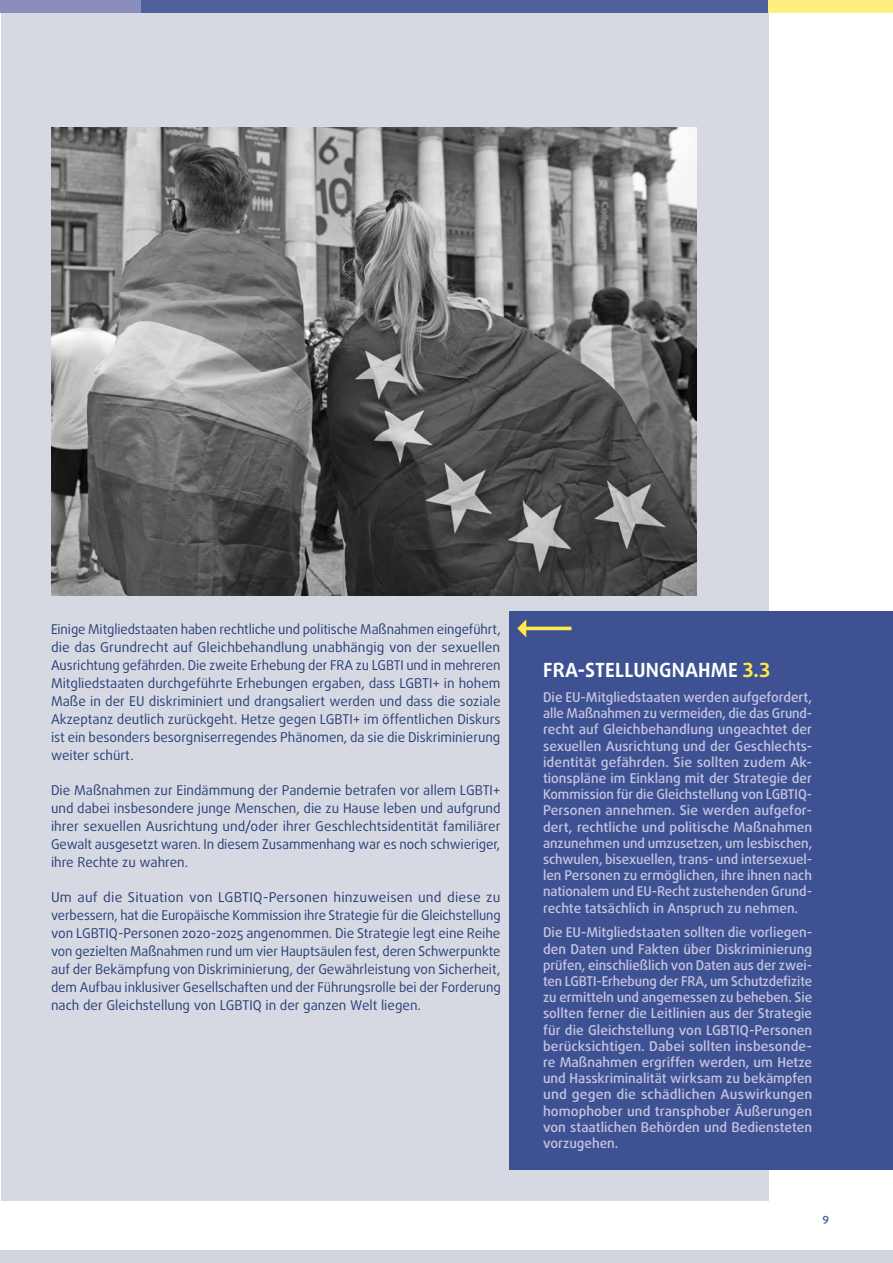
<style>
.page{position:relative;width:893px;height:1263px;background:#fff}
.page>*{position:absolute;margin:0;border:0;box-sizing:border-box;transform-origin:0 0}
.FRAOP_title{font:700 19.5px "Daxline Pro";letter-spacing:.01em;color:#fff}
.FRAOP_body{font:500 13.5px/16.2px "Daxline Pro";color:#c6c6df}
.body{font:13.5px/18px "Daxline Pro";color:#2a3f79;text-align:justify}
.body_break{font:13.5px/18px "Daxline Pro";color:#2a3f79;text-align:justify}
.t1{font:500 11.25px "Daxline Pro";color:#3e5293}
.s1{color:#ffe847}
</style>
<div class="page">
<hr style="left:0;top:0;width:1px;height:1201px;background:#d7d9e2">
<div style="left:1px;top:0;width:767px;height:1201px;background:#d7d9e2"></div>
<div style="left:509px;top:611px;width:384px;height:558px;background:#3e5293"></div>
<svg style="left:517px;top:619px;width:54px;height:18px"></svg>
<img style="left:51px;top:128px;width:646px;height:468px">
<div style="left:0;top:1250px;width:893px;height:13px;background:#d1d3de"></div>
<div style="left:0;top:0;width:141px;height:13px;background:#8a8ebc"></div>
<div style="left:141px;top:0;width:646px;height:13px;background:#51609d"></div>
<div style="left:769px;top:0;width:124px;height:13px;background:#ffee81"></div>
<p class="body_break" style="left:51px;top:620px;width:451px">Einige Mitgliedstaaten haben rechtliche und politische Maßnahmen eingeführt, die das Grundrecht auf Gleichbehandlung unabhängig von der sexuellen Ausrichtung gefährden. Die zweite Erhebung der FRA zu LGBTI und in mehreren Mitgliedstaaten durchgeführte Erhebungen ergaben, dass LGBTI+ in hohem Maße in der EU diskriminiert und drangsaliert werden und dass die soziale Akzeptanz deutlich zurückgeht. Hetze gegen LGBTI+ im öffentlichen Diskurs ist ein besonders besorgniserregendes Phänomen, da sie die Diskriminierung weiter schürt.</p>
<p class="body" style="left:51px;top:781px;width:451px">Die Maßnahmen zur Eindämmung der Pandemie betrafen vor allem LGBTI+ und dabei insbesondere junge Menschen, die zu Hause leben und aufgrund ihrer sexuellen Ausrichtung und/oder ihrer Geschlechtsidentität familiärer Gewalt ausgesetzt waren. In diesem Zusammenhang war es noch schwieriger, ihre Rechte zu wahren.</p>
<p class="body" style="left:51px;top:888px;width:451px">Um auf die Situation von LGBTIQ-Personen hinzuweisen und diese zu verbessern, hat die Europäische Kommission ihre Strategie für die Gleichstellung von LGBTIQ-Personen 2020-2025 angenommen. Die Strategie legt eine Reihe von gezielten Maßnahmen rund um vier Hauptsäulen fest, deren Schwerpunkte auf der Bekämpfung von Diskriminierung, der Gewährleistung von Sicherheit, dem Aufbau inklusiver Gesellschaften und der Führungsrolle bei der Forderung nach der Gleichstellung von LGBTIQ in der ganzen Welt liegen.</p>
<p class="FRAOP_title" style="left:543px;top:657px;width:228px">FRA-STELLUNGNAHME <span class="s1">3.3</span></p>
<p class="FRAOP_body" style="left:543px;top:689px;width:271px">Die EU-Mitgliedstaaten werden aufgefordert, alle Maßnahmen zu vermeiden, die das Grund&shy;recht auf Gleichbehandlung ungeachtet der sexuellen Ausrichtung und der Geschlechts&shy;identität gefährden. Sie sollten zudem Ak&shy;tionspläne im Einklang mit der Strategie der Kommission für die Gleichstellung von LGBTIQ-Personen annehmen. Sie werden aufgefor&shy;dert, rechtliche und politische Maßnahmen anzunehmen und umzusetzen, um lesbischen, schwulen, bisexuellen, trans- und intersexuel&shy;len Personen zu ermöglichen, ihre ihnen nach nationalem und EU-Recht zustehenden Grund&shy;rechte tatsächlich in Anspruch zu nehmen.</p>
<p class="FRAOP_body" style="left:543px;top:924px;width:271px;text-align:justify">Die EU-Mitgliedstaaten sollten die vorliegen&shy;den Daten und Fakten über Diskriminierung prüfen, einschließlich von Daten aus der zwei&shy;ten LGBTI-Erhebung der FRA, um Schutzdefizite zu ermitteln und angemessen zu beheben. Sie sollten ferner die Leitlinien aus der Strategie für die Gleichstellung von LGBTIQ-Personen berücksichtigen. Dabei sollten insbesonde&shy;re Maßnahmen ergriffen werden, um Hetze und Hasskriminalität wirksam zu bekämpfen und gegen die schädlichen Auswirkungen homophober und transphober Äußerungen von staatlichen Behörden und Bediensteten vorzugehen.</p>
<p class="t1" style="left:823px;top:1210px;width:8px">9</p>
</div>
